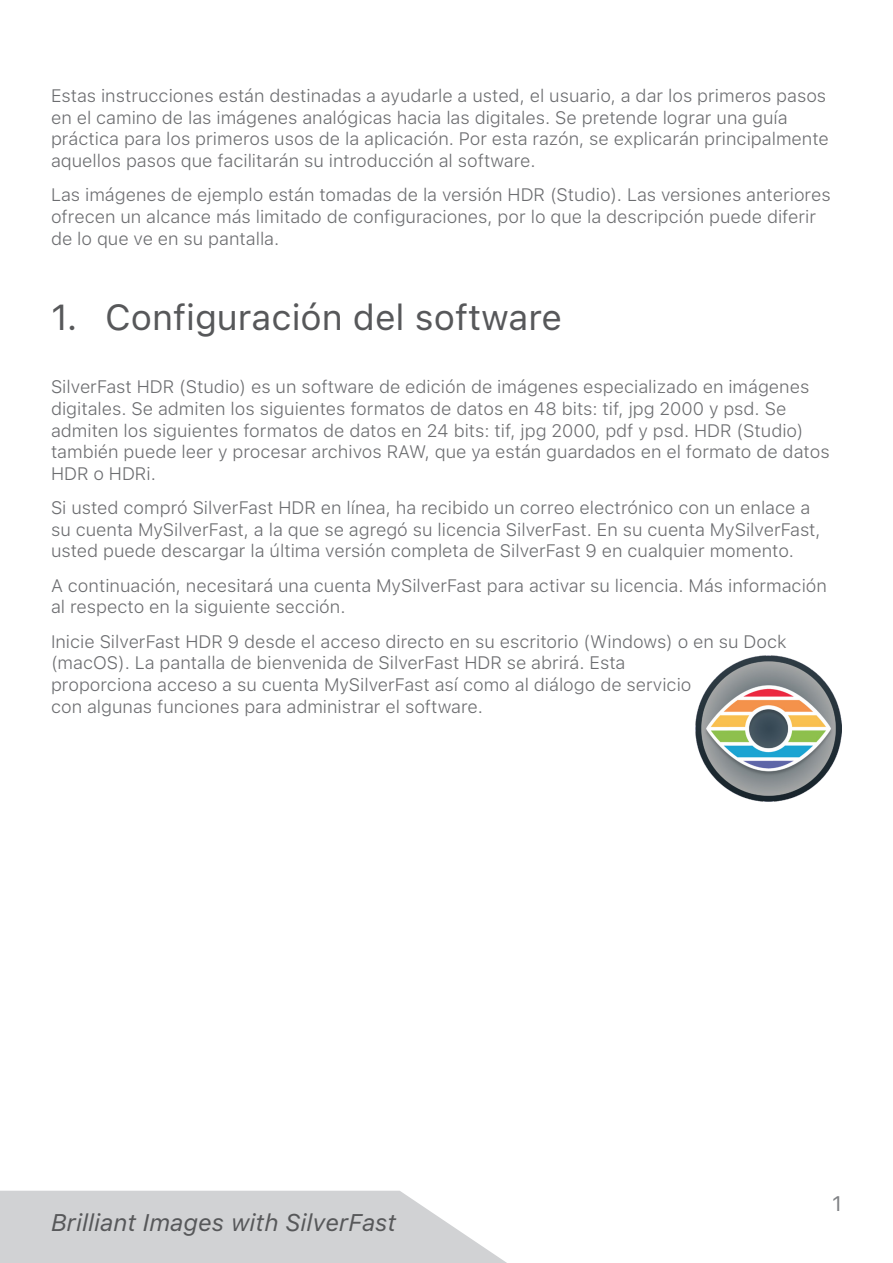
<style>
.page{position:relative;width:893px;height:1263px;background:#fff}
.page>*{position:absolute;margin:0;border:0;box-sizing:border-box;transform-origin:0 0}
.Überschrift{font:36px "SF Pro Text";color:#57585a}
.t1{font:italic 24px "SF Pro Text";color:#57585a}
.t2{font:21px "SF Pro Text";color:#808285}
.Text{font:300 18px/21.6px "SF Pro Text";color:#6c6d70}
</style>
<div class="page">
<img style="left:696px;top:655px;width:146px;height:146px">
<svg style="left:0;top:1191px;width:507px;height:72px"></svg>
<p class="Text" style="left:51px;top:85px;width:779px">Estas instrucciones están destinadas a ayudarle a usted, el usuario, a dar los primeros pasos en el camino de las imágenes analógicas hacia las digitales. Se pretende lograr una guía práctica para los primeros usos de la aplicación. Por esta razón, se explicarán principalmente aquellos pasos que facilitarán su introducción al software.</p>
<p class="Text" style="left:51px;top:184px;width:781px">Las imágenes de ejemplo están tomadas de la versión HDR (Studio). Las versiones anteriores ofrecen un alcance más limitado de configuraciones, por lo que la descripción puede diferir de lo que ve en su pantalla.</p>
<p class="Überschrift" style="left:51px;top:296px;width:513px">1. Configuración del software</p>
<p class="Text" style="left:51px;top:376px;width:780px">SilverFast HDR (Studio) es un software de edición de imágenes especializado en imágenes digitales. Se admiten los siguientes formatos de datos en 48 bits: tif, jpg 2000 y psd. Se admiten los siguientes formatos de datos en 24 bits: tif, jpg 2000, pdf y psd. HDR (Studio) también puede leer y procesar archivos RAW, que ya están guardados en el formato de datos HDR o HDRi.</p>
<p class="Text" style="left:51px;top:497px;width:771px">Si usted compró SilverFast HDR en línea, ha recibido un correo electrónico con un enlace a su cuenta MySilverFast, a la que se agregó su licencia SilverFast. En su cuenta MySilverFast, usted puede descargar la última versión completa de SilverFast 9 en cualquier momento.</p>
<p class="Text" style="left:51px;top:575px;width:777px">A continuación, necesitará una cuenta MySilverFast para activar su licencia. Más información al respecto en la siguiente sección.</p>
<p class="Text" style="left:51px;top:631px;width:737px">Inicie SilverFast HDR 9 desde el acceso directo en su escritorio (Windows) o en su Dock (macOS). La pantalla de bienvenida de SilverFast HDR se abrirá. Esta<br>proporciona acceso a su cuenta MySilverFast así como al diálogo de servicio<br>con algunas funciones para administrar el software.</p>
<h2 class="t1" style="left:51px;top:1208px;width:347px">Brilliant Images with SilverFast</h2>
<p class="t2" style="left:832px;top:1191px;width:11px">1</p>
</div>
